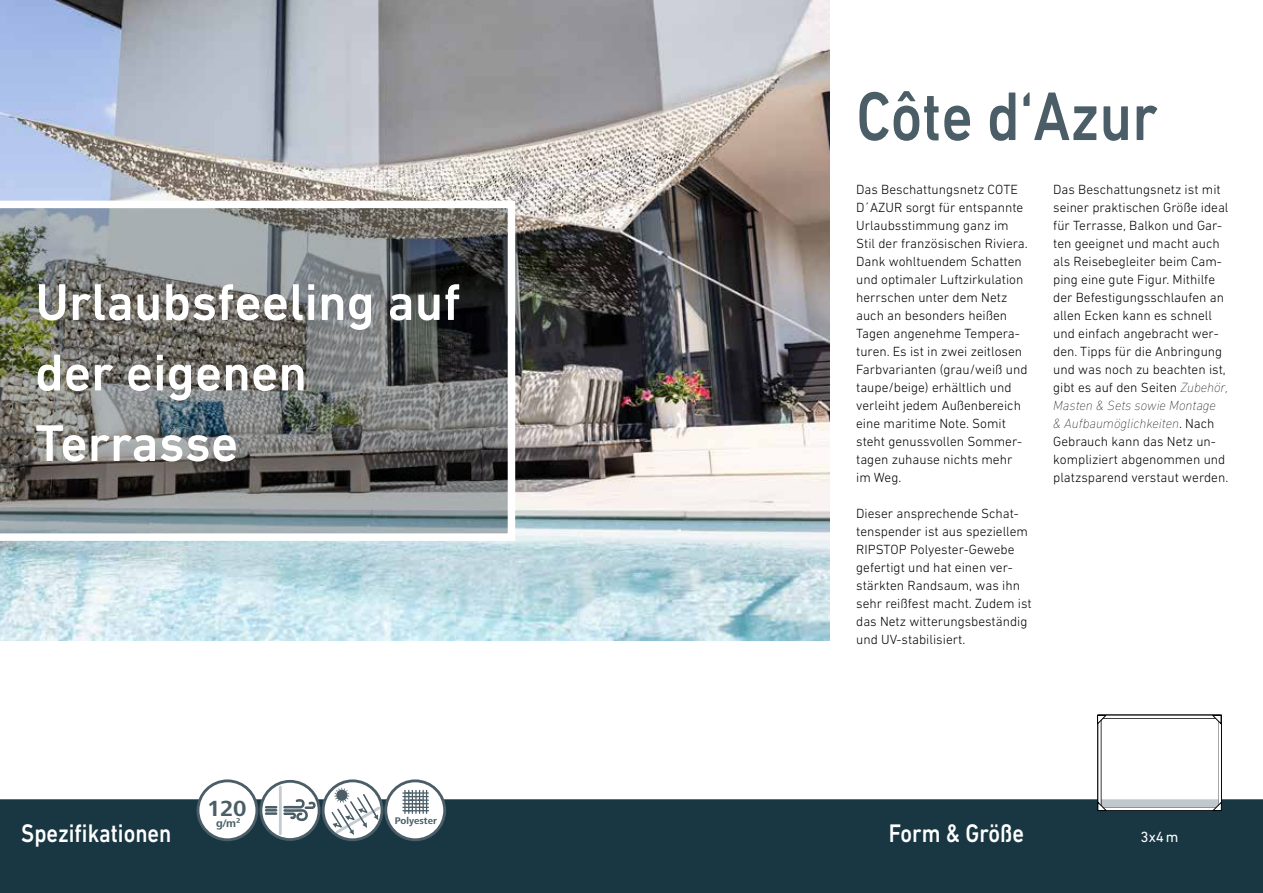
<style>
.page{position:relative;width:1263px;height:893px;background:#fff}
.page>*{position:absolute;margin:0;border:0;box-sizing:border-box;transform-origin:0 0}
.t1{font:500 69.9px "DIN Next W1 G";color:#4b5e67;scale:.86 1}
.t2{font:500 52.5px/70.5px "DIN Next W1 G";color:#fff}
.t3{font:500 25.8px "DIN Next W1 G";color:#fff;scale:.86 1}
.t4{font:700 22.8px "Frutiger Next LTW1 G";color:#4b5e67}
.t5{font:15px "DIN Next W1 G";color:#fff}
.t6{font:300 13.5px/18px "DIN Next W1 G";color:#000}
.t7{font:700 11.4px "Frutiger Next LTW1 G";color:#4b5e67}
.t8{font:700 9.9px "Frutiger Next LTW1 G";color:#4b5e67}
.s1{font-weight:200;font-style:italic}
</style>
<div class="page">
<div style="left:0;top:792px;width:1263px;height:101px;background:#193743"></div>
<img style="left:0;top:0;width:829px;height:641px">
<svg style="left:0;top:201px;width:515px;height:340px;background:#787b79"></svg>
<div style="left:198px;top:780px;width:59px;height:59px;background:#fff;border-radius:50%"></div>
<div style="left:197px;top:779px;width:61px;height:62px;border:3px solid #4b5e67;border-radius:50%"></div>
<div style="left:386px;top:781px;width:59px;height:59px;background:#fff;border-radius:50%"></div>
<svg style="left:402px;top:790px;width:27px;height:24px"></svg>
<div style="left:384px;top:779px;width:62px;height:62px;border:3px solid #4b5e67;border-radius:50%"></div>
<div style="left:261px;top:781px;width:58px;height:58px;background:#fff;border-radius:50%"></div>
<div style="left:259px;top:780px;width:61px;height:61px;border:3px solid #4b5e67;border-radius:50%"></div>
<svg style="left:283px;top:798px;width:33px;height:23px"></svg>
<hr style="left:279px;top:787px;width:3px;height:47px;background:#90a0a9">
<svg style="left:266px;top:806px;width:10px;height:9px"></svg>
<svg style="left:323px;top:781px;width:59px;height:59px"></svg>
<div style="left:322px;top:779px;width:61px;height:62px;border:3px solid #4b5e67;border-radius:50%"></div>
<svg style="left:330px;top:787px;width:50px;height:47px"></svg>
<svg style="left:1097px;top:715px;width:125px;height:96px"></svg>
<div style="left:1098px;top:716px;width:123px;height:94px;border:2px solid #fff"></div>
<svg style="left:1097px;top:715px;width:10px;height:9px"></svg>
<svg style="left:1212px;top:715px;width:9px;height:9px"></svg>
<svg style="left:1097px;top:801px;width:10px;height:10px"></svg>
<svg style="left:1212px;top:801px;width:10px;height:10px"></svg>
<h2 class="t2" style="left:35px;top:267px;width:427px">Urlaubsfeeling auf der eigenen<br>Terrasse</h2>
<h3 class="t3" style="left:21px;top:818px;width:176px">Spezifikationen</h3>
<h3 class="t4" style="left:207px;top:795px;width:41px">120</h3>
<p class="t7" style="left:216px;top:817px;width:26px">g/m²</p>
<p class="t8" style="left:395px;top:815px;width:43px">Polyester</p>
<h1 class="t1" style="left:856px;top:76px;width:352px">Côte d‘Azur</h1>
<p class="t6" style="left:856px;top:180px;width:173px">Das Beschattungsnetz COTE<br>D´AZUR sorgt für entspannte<br>Urlaubsstimmung ganz im<br>Stil der französischen Riviera.<br>Dank wohltuendem Schatten und optimaler Luftzirkulation herrschen unter dem Netz auch an besonders heißen<br>Tagen angenehme Tempera&shy;turen. Es ist in zwei zeitlosen<br>Farbvarianten (grau/weiß und taupe/beige) erhältlich und verleiht jedem Außenbereich eine maritime Note. Somit steht genussvollen Sommer&shy;tagen zuhause nichts mehr im Weg.</p>
<p class="t6" style="left:856px;top:504px;width:177px">Dieser ansprechende Schat&shy;tenspender ist aus speziellem<br>RIPSTOP Polyester-Gewebe gefertigt und hat einen ver&shy;stärkten Randsaum, was ihn sehr reißfest macht. Zudem ist das Netz witterungsbeständig und UV-stabilisiert.</p>
<p class="t6" style="left:1053px;top:180px;width:177px">Das Beschattungsnetz ist mit seiner praktischen Größe ideal für Terrasse, Balkon und Gar&shy;ten geeignet und macht auch als Reisebegleiter beim Cam&shy;ping eine gute Figur. Mithilfe der Befestigungsschlaufen an allen Ecken kann es schnell und einfach angebracht wer&shy;den. Tipps für die Anbringung und was noch zu beachten ist, gibt es auf den Seiten <span class="s1">Zubehör,<br>Masten &amp; Sets sowie Montage<br>&amp; Aufbaumöglichkeiten</span>. Nach<br>Gebrauch kann das Netz un&shy;kompliziert abgenommen und platzsparend verstaut werden.</p>
<h3 class="t3" style="left:889px;top:818px;width:159px">Form &amp; Größe</h3>
<p class="t5" style="left:1140px;top:828px;width:39px">3x4m</p>
</div>
